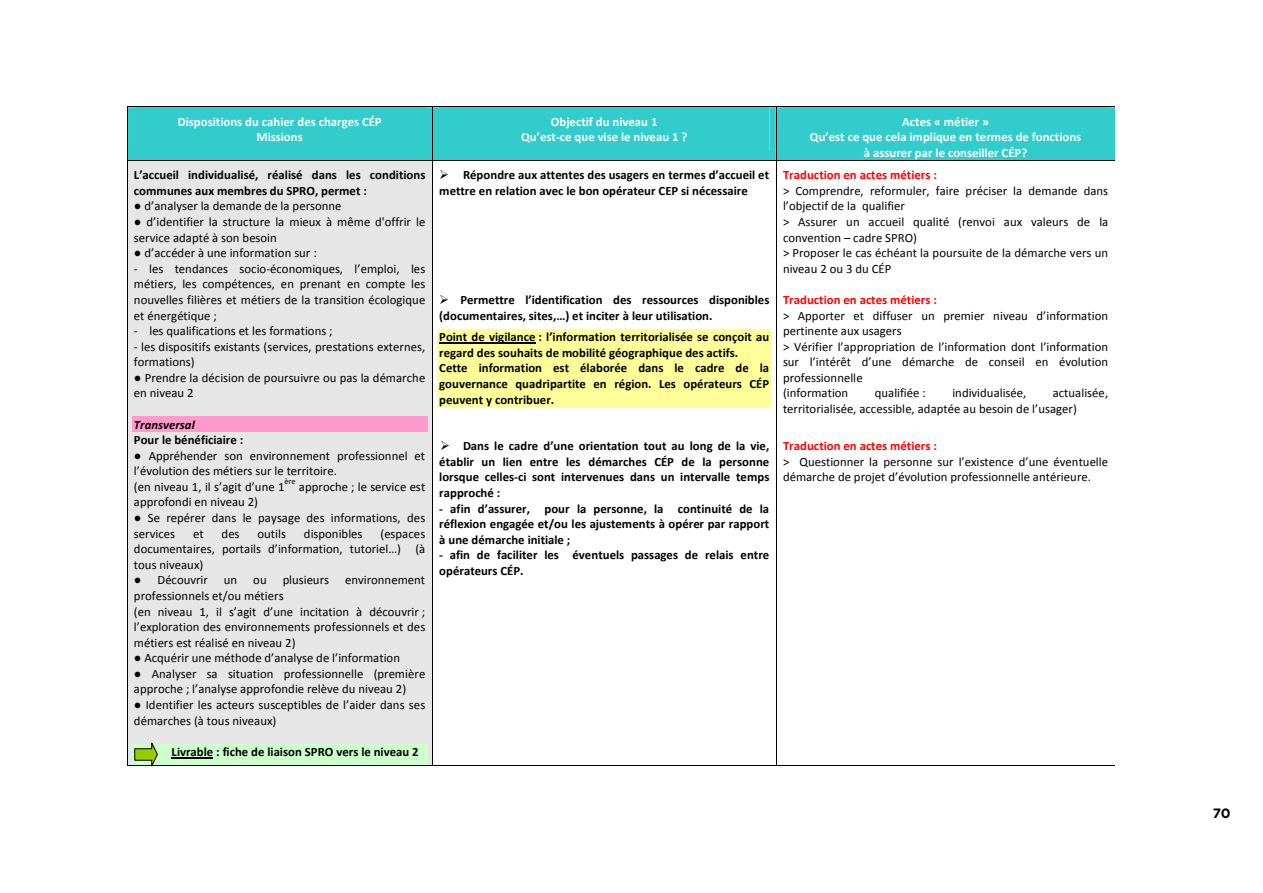
<style>
.page{position:relative;width:1263px;height:893px;background:#fff}
.page>*{position:absolute;margin:0;border:0;box-sizing:border-box;transform-origin:0 0}
.t1{font:700 13.5px "Gotham";color:#000}
.t2{font:12.75px/15.6px "Calibri";color:#000}
.t3{font:700 12.75px/15.6px "Calibri";color:#000}
.t4{font:700 12.75px/15.6px "Calibri";color:#fff;text-align:center}
.t5{font:700 12.75px "Calibri";color:#f00}
.t6{font:italic 700 12.75px "Calibri";color:#000}
.t7{font:8.25px "Calibri";color:#000}
.s1{font-family:"Times New Roman"}
</style>
<div class="page">
<div style="left:128px;top:161px;width:304px;height:604px;background:#e6e6e6"></div>
<div style="left:134px;top:161px;width:291px;height:6px;background:#e6e6e6"></div>
<div style="left:134px;top:167px;width:291px;height:16px;background:#e6e6e6"></div>
<div style="left:134px;top:183px;width:291px;height:15px;background:#e6e6e6"></div>
<div style="left:134px;top:198px;width:291px;height:16px;background:#e6e6e6"></div>
<div style="left:134px;top:214px;width:291px;height:15px;background:#e6e6e6"></div>
<div style="left:134px;top:229px;width:291px;height:16px;background:#e6e6e6"></div>
<div style="left:134px;top:245px;width:291px;height:16px;background:#e6e6e6"></div>
<div style="left:134px;top:261px;width:291px;height:15px;background:#e6e6e6"></div>
<div style="left:134px;top:276px;width:291px;height:16px;background:#e6e6e6"></div>
<div style="left:134px;top:292px;width:291px;height:15px;background:#e6e6e6"></div>
<div style="left:134px;top:307px;width:291px;height:16px;background:#e6e6e6"></div>
<div style="left:134px;top:323px;width:291px;height:16px;background:#e6e6e6"></div>
<div style="left:134px;top:339px;width:291px;height:15px;background:#e6e6e6"></div>
<div style="left:134px;top:354px;width:291px;height:16px;background:#e6e6e6"></div>
<div style="left:134px;top:370px;width:291px;height:15px;background:#e6e6e6"></div>
<div style="left:134px;top:385px;width:291px;height:16px;background:#e6e6e6"></div>
<div style="left:134px;top:401px;width:291px;height:15px;background:#e6e6e6"></div>
<div style="left:132px;top:416px;width:295px;height:16px;background:#ff9acc"></div>
<div style="left:134px;top:432px;width:291px;height:16px;background:#e6e6e6"></div>
<div style="left:134px;top:448px;width:291px;height:15px;background:#e6e6e6"></div>
<div style="left:134px;top:463px;width:291px;height:16px;background:#e6e6e6"></div>
<div style="left:134px;top:479px;width:291px;height:15px;background:#e6e6e6"></div>
<div style="left:134px;top:494px;width:291px;height:16px;background:#e6e6e6"></div>
<div style="left:134px;top:510px;width:291px;height:16px;background:#e6e6e6"></div>
<div style="left:134px;top:526px;width:291px;height:15px;background:#e6e6e6"></div>
<div style="left:134px;top:541px;width:291px;height:16px;background:#e6e6e6"></div>
<div style="left:134px;top:557px;width:291px;height:15px;background:#e6e6e6"></div>
<div style="left:134px;top:572px;width:291px;height:16px;background:#e6e6e6"></div>
<div style="left:134px;top:588px;width:291px;height:15px;background:#e6e6e6"></div>
<div style="left:134px;top:603px;width:291px;height:16px;background:#e6e6e6"></div>
<div style="left:134px;top:619px;width:291px;height:16px;background:#e6e6e6"></div>
<div style="left:134px;top:635px;width:291px;height:15px;background:#e6e6e6"></div>
<div style="left:134px;top:650px;width:291px;height:16px;background:#e6e6e6"></div>
<div style="left:134px;top:666px;width:291px;height:15px;background:#e6e6e6"></div>
<div style="left:134px;top:681px;width:291px;height:16px;background:#e6e6e6"></div>
<div style="left:134px;top:697px;width:291px;height:15px;background:#e6e6e6"></div>
<div style="left:134px;top:712px;width:291px;height:16px;background:#e6e6e6"></div>
<div style="left:134px;top:728px;width:291px;height:16px;background:#e6e6e6"></div>
<div style="left:132px;top:744px;width:295px;height:15px;background:#cfc"></div>
<hr style="left:172px;top:757px;width:41px;height:1px;background:#000">
<div style="left:132px;top:759px;width:295px;height:6px;background:#cfc"></div>
<div style="left:437px;top:329px;width:334px;height:16px;background:#ffff9a"></div>
<hr style="left:439px;top:342px;width:96px;height:2px;background:#000">
<div style="left:437px;top:345px;width:334px;height:15px;background:#ffff9a"></div>
<div style="left:437px;top:360px;width:334px;height:16px;background:#ffff9a"></div>
<div style="left:437px;top:376px;width:334px;height:16px;background:#ffff9a"></div>
<div style="left:437px;top:392px;width:334px;height:15px;background:#ffff9a"></div>
<div style="left:127px;top:107px;width:988px;height:54px;background:#3cc"></div>
<hr style="left:776px;top:160px;width:339px;height:1px;background:#000">
<hr style="left:127px;top:161px;width:1px;height:605px;background:#000">
<hr style="left:127px;top:766px;width:305px;height:1px;background:#000">
<hr style="left:432px;top:161px;width:1px;height:605px;background:#000">
<hr style="left:433px;top:766px;width:343px;height:1px;background:#000">
<hr style="left:776px;top:161px;width:1px;height:605px;background:#000">
<hr style="left:776px;top:766px;width:339px;height:1px;background:#000">
<svg style="left:134px;top:742px;width:24px;height:25px"></svg>
<p class="t4" style="left:178px;top:115px;width:205px">Dispositions du cahier des charges CÉP<br>Missions</p>
<p class="t4" style="left:521px;top:115px;width:168px">Objectif du niveau 1<br>Qu’est-ce que vise le niveau 1 ?</p>
<p class="t4" style="left:810px;top:115px;width:273px">Actes « métier »<br>Qu’est ce que cela implique en termes de fonctions à assurer par le conseiller CÉP?</p>
<p class="t3" style="left:134px;top:168px;width:293px">L’accueil individualisé, réalisé dans les conditions communes aux membres du SPRO, permet :</p>
<p class="t2" style="left:134px;top:199px;width:209px"><span class="s1">●</span> d’analyser la demande de la personne</p>
<p class="t2" style="left:134px;top:215px;width:293px"><span class="s1">●</span> d’identifier la structure la mieux à même d'offrir le service adapté à son besoin</p>
<p class="t2" style="left:134px;top:246px;width:184px"><span class="s1">●</span> d’accéder à une information sur :</p>
<p class="t2" style="left:134px;top:262px;width:293px;text-align:justify">- les tendances socio-économiques, l’emploi, les métiers, les compétences, en prenant en compte les nouvelles filières et métiers de la transition écologique et énergétique ;</p>
<p class="t2" style="left:134px;top:324px;width:200px">- les qualifications et les formations ;</p>
<p class="t2" style="left:134px;top:340px;width:293px">- les dispositifs existants (services, prestations externes, formations)</p>
<p class="t2" style="left:134px;top:371px;width:293px"><span class="s1">●</span> Prendre la décision de poursuivre ou pas la démarche en niveau 2</p>
<p class="t6" style="left:134px;top:419px;width:62px">Transversal</p>
<p class="t3" style="left:134px;top:433px;width:111px">Pour le bénéficiaire :</p>
<p class="t2" style="left:134px;top:449px;width:293px"><span class="s1">●</span> Appréhender son environnement professionnel et l’évolution des métiers sur le territoire.<br>(en niveau 1, il s’agit d’une 1</p>
<p class="t3" style="left:439px;top:168px;width:331px;text-indent:24px">Répondre aux attentes des usagers en termes d’accueil et mettre en relation avec le bon opérateur CEP si nécessaire</p>
<p class="t5" style="left:783px;top:170px;width:155px">Traduction en actes métiers :</p>
<p class="t2" style="left:783px;top:184px;width:327px">&gt; Comprendre, reformuler, faire préciser la demande dans l’objectif de la qualifier<br>&gt; Assurer un accueil qualité (renvoi aux valeurs de la convention – cadre SPRO)<br>&gt; Proposer le cas échéant la poursuite de la démarche vers un niveau 2 ou 3 du CÉP</p>
<p class="t5" style="left:783px;top:294px;width:155px">Traduction en actes métiers :</p>
<p class="t2" style="left:783px;top:309px;width:327px">&gt; Apporter et diffuser un premier niveau d’information pertinente aux usagers<br>&gt; Vérifier l’appropriation de l’information dont l’information sur l’intérêt d’une démarche de conseil en évolution professionnelle<br>(information</p>
<p class="t3" style="left:439px;top:293px;width:332px;text-indent:21px">Permettre l’identification des ressources disponibles (documentaires, sites,…) et inciter à leur utilisation.</p>
<p class="t3" style="left:439px;top:330px;width:332px">Point de vigilance : l’information territorialisée se conçoit au regard des souhaits de mobilité géographique des actifs.<br>Cette information est élaborée dans le cadre de la gouvernance quadripartite en région. Les opérateurs CÉP peuvent y contribuer.</p>
<p class="t3" style="left:439px;top:439px;width:332px;text-align:justify;text-indent:24px">Dans le cadre d’une orientation tout au long de la vie, établir un lien entre les démarches CÉP de la personne lorsque celles-ci sont intervenues dans un intervalle temps rapproché :</p>
<p class="t3" style="left:439px;top:502px;width:332px;text-align:justify">- afin d’assurer, pour la personne, la continuité de la réflexion engagée et/ou les ajustements à opérer par rapport à une démarche initiale ;</p>
<p class="t3" style="left:439px;top:548px;width:332px">- afin de faciliter les éventuels passages de relais entre opérateurs CÉP.</p>
<p class="t2" style="left:783px;top:386px;width:327px;text-indent:270px">actualisée, territorialisée, accessible, adaptée au besoin de l’usager)</p>
<p class="t5" style="left:783px;top:441px;width:155px">Traduction en actes métiers :</p>
<p class="t2" style="left:783px;top:455px;width:327px">&gt; Questionner la personne sur l’existence d’une éventuelle démarche de projet d’évolution professionnelle antérieure.</p>
<p class="t2" style="left:875px;top:386px;width:53px">qualifiée :</p>
<p class="t2" style="left:952px;top:386px;width:76px">individualisée,</p>
<p class="t7" style="left:285px;top:478px;width:13px">ère</p>
<p class="t2" style="left:299px;top:480px;width:128px">approche ; le service est</p>
<p class="t2" style="left:134px;top:495px;width:126px">approfondi en niveau 2)</p>
<p class="t2" style="left:134px;top:511px;width:293px"><span class="s1">●</span> Se repérer dans le paysage des informations, des services</p>
<p class="t2" style="left:134px;top:527px;width:293px;text-align:justify;text-indent:246px">(espaces documentaires, portails d’information, tutoriel…) (à tous niveaux)</p>
<p class="t2" style="left:134px;top:573px;width:75px"><span class="s1">●</span> Découvrir</p>
<p class="t2" style="left:224px;top:573px;width:15px">un</p>
<p class="t2" style="left:253px;top:573px;width:15px">ou</p>
<p class="t2" style="left:193px;top:527px;width:12px">et</p>
<p class="t2" style="left:222px;top:527px;width:19px">des</p>
<p class="t2" style="left:257px;top:527px;width:30px">outils</p>
<p class="t2" style="left:304px;top:527px;width:60px">disponibles</p>
<p class="t2" style="left:134px;top:573px;width:293px;text-indent:149px">plusieurs environnement professionnels et/ou métiers<br>(en niveau 1, il s’agit d’une incitation à découvrir ; l’exploration des environnements professionnels et des métiers est réalisé en niveau 2)</p>
<p class="t2" style="left:134px;top:651px;width:268px"><span class="s1">●</span> Acquérir une méthode d’analyse de l’information</p>
<p class="t2" style="left:134px;top:667px;width:293px"><span class="s1">●</span> Analyser sa situation professionnelle (première approche ; l’analyse approfondie relève du niveau 2)</p>
<p class="t2" style="left:134px;top:698px;width:293px"><span class="s1">●</span> Identifier les acteurs susceptibles de l’aider dans ses démarches (à tous niveaux)</p>
<p class="t3" style="left:172px;top:745px;width:248px">Livrable : fiche de liaison SPRO vers le niveau 2</p>
<p class="t1" style="left:1213px;top:805px;width:19px">70</p>
</div>
